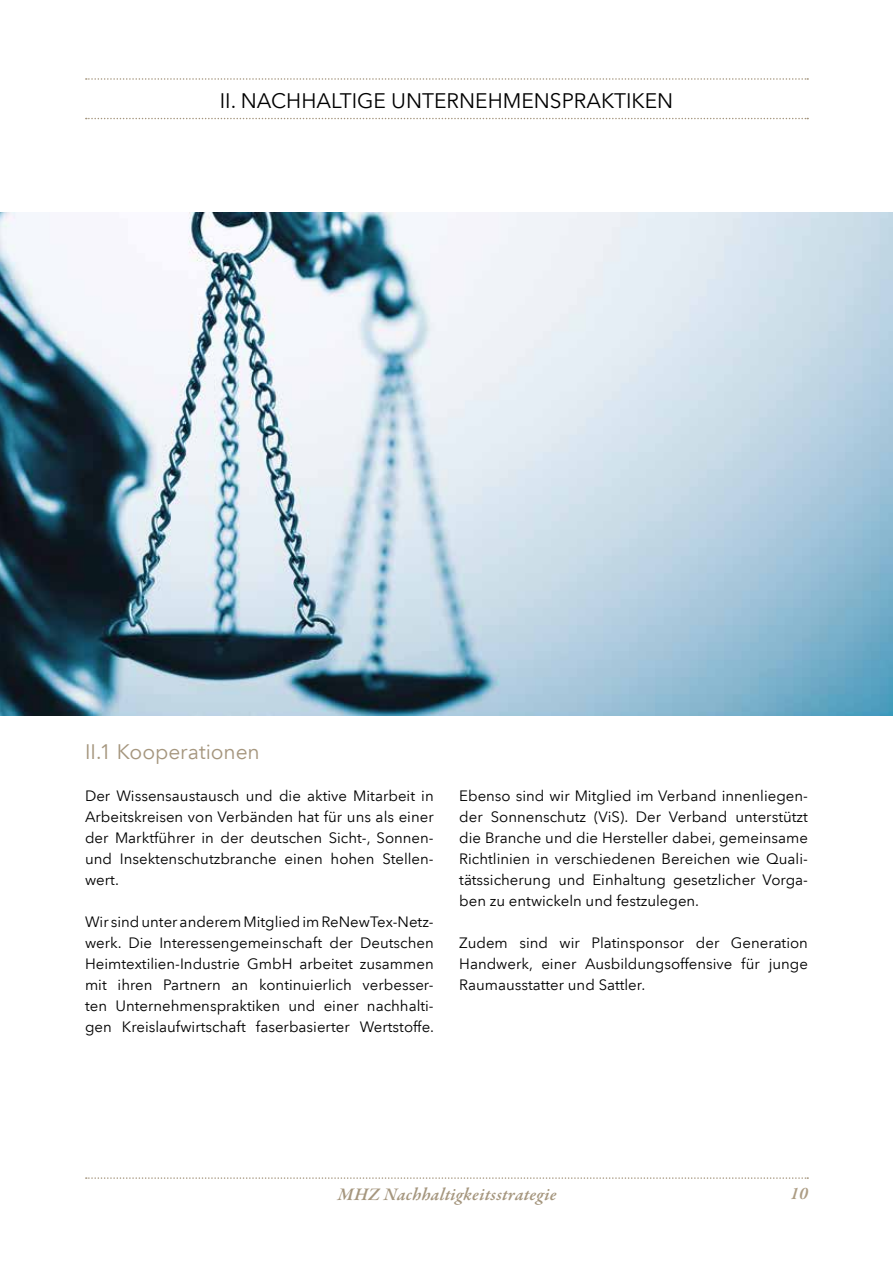
<style>
.page{position:relative;width:893px;height:1263px;background:#fff}
.page>*{position:absolute;margin:0;border:0;box-sizing:border-box;transform-origin:0 0}
.t1{font:21px "Avenir Next LT Com";color:#000}
.t2{font:21px "Avenir Next LT Com";letter-spacing:-.005em;color:#a5967e}
.t3{font:italic 600 18px "Garamond Premr Pro";letter-spacing:.015em;color:#a5967e}
.t4{font:italic 600 18px "Garamond Premr Pro";color:#ad9d84}
.t5{font:15px/21px "Avenir Next LT Com";color:#000;text-align:justify}
</style>
<div class="page">
<svg style="left:86px;top:1177px;width:722px;height:2px"></svg>
<img style="left:0;top:213px;width:893px;height:503px">
<svg style="left:86px;top:78px;width:722px;height:2px"></svg>
<svg style="left:86px;top:118px;width:722px;height:1px"></svg>
<h1 class="t1" style="left:220px;top:88px;width:455px">II. NACHHALTIGE UNTERNEHMENSPRAKTIKEN</h1>
<h1 class="t2" style="left:85px;top:739px;width:176px">II.1 Kooperationen</h1>
<p class="t5" style="left:85px;top:785px;width:350px">Der Wissensaustausch und die aktive Mitarbeit in Arbeitskreisen von Verbänden hat für uns als einer der Marktführer in der deutschen Sicht-, Sonnen&shy;und Insektenschutzbranche einen hohen Stellen&shy;wert.</p>
<p class="t5" style="left:85px;top:911px;width:351px">Wir sindunter anderemMitgliedimReNewTex-Netz&shy;werk. Die Interessengemeinschaft der Deutschen Heimtextilien-Industrie GmbH arbeitet zusammen mit ihren Partnern an kontinuierlich verbesser&shy;ten Unternehmenspraktiken und einer nachhalti&shy;gen Kreislaufwirtschaft faserbasierter Wertstoffe.</p>
<p class="t5" style="left:459px;top:785px;width:350px">Ebenso sind wir Mitglied im Verband innenliegen&shy;der Sonnenschutz (ViS). Der Verband unterstützt die Branche und die Hersteller dabei, gemeinsame Richtlinien in verschiedenen Bereichen wie Quali&shy;tätssicherung und Einhaltung gesetzlicher Vorga&shy;ben zu entwickeln und festzulegen.</p>
<p class="t5" style="left:459px;top:932px;width:350px">Zudem sind wir Platinsponsor der Generation Handwerk, einer Ausbildungsoffensive für junge Raumausstatter und Sattler.</p>
<p class="t3" style="left:338px;top:1183px;width:220px">MHZ Nachhaltigkeitsstrategie</p>
<p class="t4" style="left:790px;top:1182px;width:19px">10</p>
</div>
